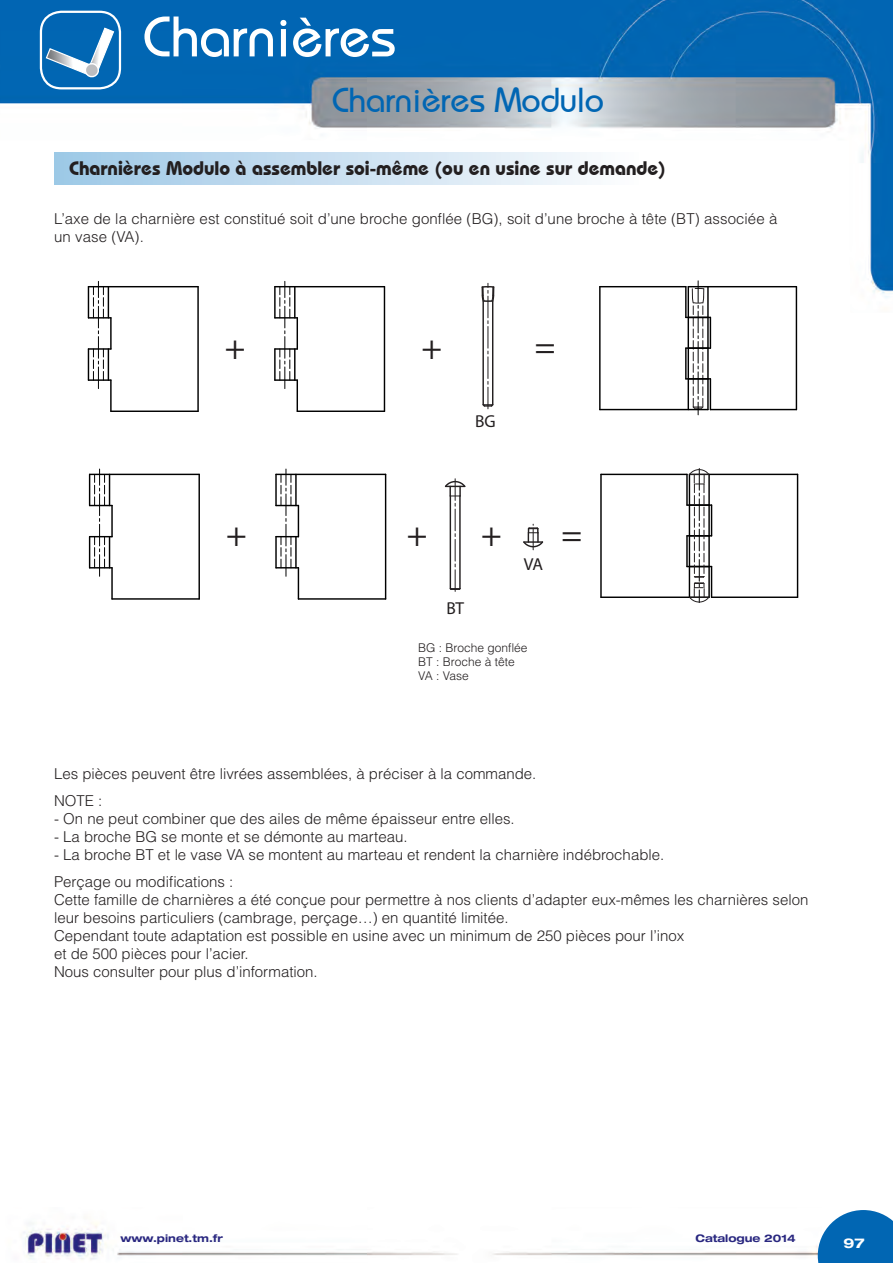
<style>
.page{position:relative;width:893px;height:1263px;background:#fff}
.page>*{position:absolute;margin:0;border:0;box-sizing:border-box;transform-origin:0 0}
.t1{font:500 57px "Bauhaus";color:#fff}
.t2{font:300 34.65px "Helvetica LT Std";color:#231f20}
.t3{font:500 34.5px "Bauhaus";color:#0166b3}
.t4{font:700 19.5px "Bauhaus IT Cby BT";color:#231f20}
.t5{font:300 17.4px "Helvetica LT Std";letter-spacing:-.01em;color:#231f20}
.t6{font:300 15px/18px "Helvetica";color:#231f20}
.t7{font:700 expanded 13.5px "Helvetica Neue";color:#fff}
.t8{font:300 12px/14.4px "Helvetica";color:#231f20}
.t9{font:700 expanded 10.5px "Helvetica Neue";color:#292780}
</style>
<div class="page">
<img style="left:23px;top:1223px;width:795px;height:37px">
<img style="left:0;top:0;width:893px;height:313px">
<div style="left:40px;top:11px;width:81px;height:78px;border:2px solid #fff;border-radius:21px"></div>
<svg style="left:45px;top:27px;width:70px;height:51px;background:#4189c1"></svg>
<div style="left:54px;top:152px;width:596px;height:33px;background:linear-gradient(to right,#9cc7e6,#fefdfe)"></div>
<hr style="left:712px;top:596px;width:86px;height:2px;background:#000">
<hr style="left:689px;top:474px;width:109px;height:1px;background:#000">
<hr style="left:797px;top:474px;width:1px;height:123px;background:#000">
<hr style="left:601px;top:474px;width:86px;height:1px;background:#000">
<hr style="left:601px;top:596px;width:108px;height:2px;background:#000">
<hr style="left:686px;top:536px;width:2px;height:31px;background:#000">
<hr style="left:686px;top:474px;width:2px;height:31px;background:#000">
<hr style="left:600px;top:474px;width:2px;height:123px;background:#000">
<svg style="left:687px;top:468px;width:25px;height:135px"></svg>
<svg style="left:444px;top:479px;width:22px;height:113px"></svg>
<svg style="left:523px;top:524px;width:21px;height:26px"></svg>
<hr style="left:112px;top:598px;width:87px;height:2px;background:#000">
<hr style="left:90px;top:474px;width:109px;height:1px;background:#000">
<hr style="left:111px;top:505px;width:2px;height:32px;background:#000">
<hr style="left:89px;top:474px;width:1px;height:31px;background:#000">
<hr style="left:111px;top:568px;width:2px;height:31px;background:#000">
<hr style="left:89px;top:537px;width:1px;height:31px;background:#000">
<hr style="left:198px;top:474px;width:2px;height:125px;background:#000">
<svg style="left:90px;top:469px;width:22px;height:107px"></svg>
<hr style="left:298px;top:598px;width:88px;height:2px;background:#000">
<hr style="left:276px;top:474px;width:110px;height:1px;background:#000">
<hr style="left:298px;top:505px;width:1px;height:32px;background:#000">
<hr style="left:275px;top:474px;width:2px;height:31px;background:#000">
<hr style="left:298px;top:568px;width:1px;height:31px;background:#000">
<hr style="left:275px;top:537px;width:2px;height:31px;background:#000">
<hr style="left:385px;top:474px;width:1px;height:125px;background:#000">
<svg style="left:276px;top:469px;width:22px;height:107px"></svg>
<hr style="left:710px;top:409px;width:86px;height:1px;background:#000">
<hr style="left:688px;top:286px;width:108px;height:1px;background:#000">
<hr style="left:710px;top:317px;width:1px;height:31px;background:#000">
<hr style="left:710px;top:379px;width:1px;height:31px;background:#000">
<hr style="left:796px;top:287px;width:1px;height:123px;background:#000">
<hr style="left:600px;top:286px;width:86px;height:1px;background:#000">
<hr style="left:600px;top:409px;width:108px;height:1px;background:#000">
<hr style="left:685px;top:348px;width:2px;height:31px;background:#000">
<hr style="left:685px;top:287px;width:2px;height:30px;background:#000">
<hr style="left:599px;top:287px;width:2px;height:123px;background:#000">
<svg style="left:686px;top:281px;width:24px;height:134px"></svg>
<hr style="left:111px;top:411px;width:87px;height:1px;background:#000">
<hr style="left:88px;top:286px;width:110px;height:1px;background:#000">
<hr style="left:110px;top:318px;width:2px;height:31px;background:#000">
<hr style="left:108px;top:287px;width:1px;height:31px;background:#000">
<hr style="left:88px;top:287px;width:1px;height:31px;background:#000">
<hr style="left:88px;top:317px;width:23px;height:2px;background:#000">
<hr style="left:110px;top:380px;width:2px;height:31px;background:#000">
<hr style="left:108px;top:349px;width:1px;height:31px;background:#000">
<hr style="left:88px;top:349px;width:1px;height:31px;background:#000">
<hr style="left:88px;top:348px;width:23px;height:2px;background:#000">
<hr style="left:88px;top:379px;width:23px;height:2px;background:#000">
<hr style="left:197px;top:287px;width:2px;height:124px;background:#000">
<svg style="left:93px;top:281px;width:11px;height:108px"></svg>
<svg style="left:481px;top:283px;width:14px;height:126px"></svg>
<hr style="left:297px;top:411px;width:87px;height:1px;background:#000">
<hr style="left:275px;top:286px;width:109px;height:1px;background:#000">
<hr style="left:297px;top:318px;width:1px;height:31px;background:#000">
<hr style="left:294px;top:287px;width:2px;height:31px;background:#000">
<hr style="left:274px;top:287px;width:2px;height:31px;background:#000">
<hr style="left:275px;top:317px;width:22px;height:2px;background:#000">
<hr style="left:297px;top:380px;width:1px;height:31px;background:#000">
<hr style="left:294px;top:349px;width:2px;height:31px;background:#000">
<hr style="left:274px;top:349px;width:2px;height:31px;background:#000">
<hr style="left:275px;top:348px;width:22px;height:2px;background:#000">
<hr style="left:275px;top:379px;width:22px;height:2px;background:#000">
<hr style="left:384px;top:287px;width:1px;height:124px;background:#000">
<svg style="left:279px;top:281px;width:11px;height:108px"></svg>
<svg style="left:818px;top:1210px;width:75px;height:53px;background:#237abd"></svg>
<h1 class="t1" style="left:142px;top:3px;width:255px">Charnières</h1>
<h3 class="t3" style="left:332px;top:80px;width:274px">Charnières Modulo</h3>
<h3 class="t4" style="left:69px;top:156px;width:598px">Charnières Modulo à assembler soi-même (ou en usine sur demande)</h3>
<p class="t6" style="left:54px;top:210px;width:725px">L’axe de la charnière est constitué soit d’une broche gonflée (BG), soit d’une broche à tête (BT) associée à un vase (VA).</p>
<h2 class="t2" style="left:225px;top:326px;width:22px">+</h2>
<h2 class="t2" style="left:422px;top:326px;width:22px">+</h2>
<h2 class="t2" style="left:535px;top:325px;width:22px">=</h2>
<p class="t5" style="left:475px;top:411px;width:22px">BG</p>
<h2 class="t2" style="left:226px;top:513px;width:22px">+</h2>
<h2 class="t2" style="left:407px;top:513px;width:22px">+</h2>
<h2 class="t2" style="left:481px;top:513px;width:22px">+</h2>
<h2 class="t2" style="left:562px;top:513px;width:22px">=</h2>
<p class="t5" style="left:446px;top:597px;width:19px">BT</p>
<p class="t5" style="left:524px;top:553px;width:21px">VA</p>
<p class="t8" style="left:418px;top:640px;width:111px">BG : Broche gonflée<br>BT : Broche à tête<br>VA : Vase</p>
<p class="t5" style="left:445px;top:646px;width:19px">BT</p>
<p class="t6" style="left:54px;top:760px;width:484px;line-height:27px">Les pièces peuvent être livrées assemblées, à préciser à la commande.<br>NOTE :</p>
<p class="t6" style="left:54px;top:810px;width:462px">- On ne peut combiner que des ailes de même épaisseur entre elles.</p>
<p class="t6" style="left:54px;top:828px;width:355px">- La broche BG se monte et se démonte au marteau.</p>
<p class="t6" style="left:54px;top:841px;width:612px;line-height:27px">- La broche BT et le vase VA se montent au marteau et rendent la charnière indébrochable.<br>Perçage ou modifications :</p>
<p class="t6" style="left:54px;top:891px;width:756px">Cette famille de charnières a été conçue pour permettre à nos clients d’adapter eux-mêmes les charnières selon leur besoins particuliers (cambrage, perçage…) en quantité limitée.<br>Cependant toute adaptation est possible en usine avec un minimum de 250 pièces pour l’inox<br>et de 500 pièces pour l’acier.<br>Nous consulter pour plus d’information.</p>
<p class="t9" style="left:120px;top:1232px;width:104px">www.pinet.tm.fr</p>
<p class="t9" style="left:695px;top:1232px;width:102px">Catalogue 2014</p>
<p class="t7" style="left:843px;top:1234px;width:23px">97</p>
</div>
